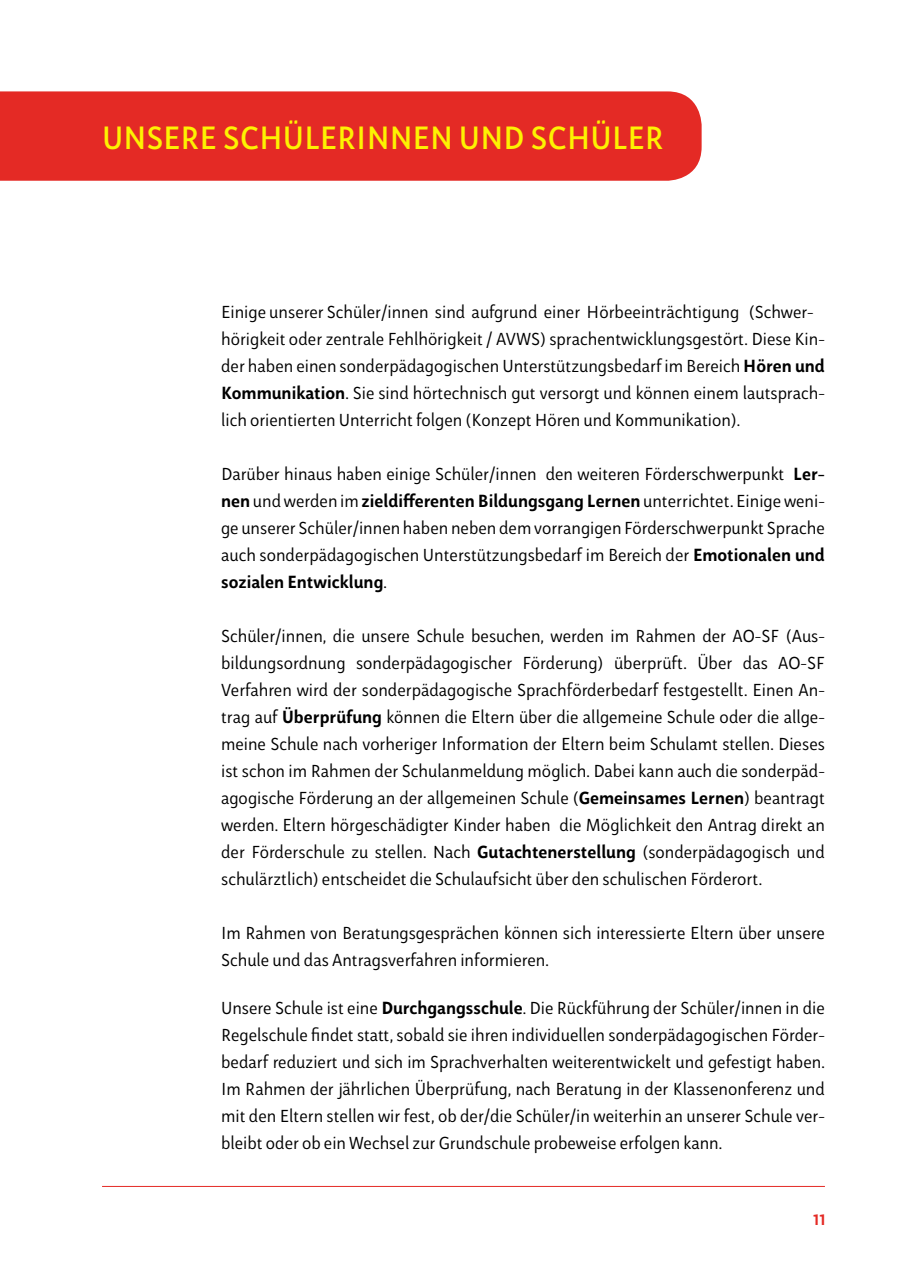
<style>
.page{position:relative;width:910px;height:1280px;background:#fff}
.page>*{position:absolute;margin:0;border:0;box-sizing:border-box;transform-origin:0 0}
.t1{font:33px "Aromo";color:#fdf202}
.t2{font:21px "Aromo";color:#e42a25}
.t3{font:300 18px/27px "Aromo";color:#000}
.t4{font:700 17.7px "Aromo";color:#000}
.s1{font-weight:700;font-size:17.7px}
.s2{font-weight:300;font-size:18px}
</style>
<div class="page">
<hr style="left:102px;top:1186px;width:723px;height:1px;background:#e42a25">
<div style="left:0;top:91px;width:702px;height:90px;background:#e42a25"></div>
<h1 class="t1" style="left:102px;top:117px;width:563px">UNSERE SCHÜLERINNEN UND SCHÜLER</h1>
<p class="t3" style="left:221px;top:298px;width:605px">Einige unserer Schüler/innen sind aufgrund einer Hörbeeinträchtigung (Schwer&shy;hörigkeit oder zentrale Fehlhörigkeit / AVWS) sprachentwicklungsgestört. Diese Kin&shy;der haben einen sonderpädagogischen Unterstützungsbedarf im Bereich <span class="s1">Hören und Kommunikation</span>. Sie sind hörtechnisch gut versorgt und können einem lautsprach&shy;lich orientierten Unterricht folgen (Konzept Hören und Kommunikation).</p>
<p class="t3" style="left:221px;top:460px;width:605px">Darüber hinaus haben einige Schüler/innen den weiteren Förderschwerpunkt <span class="s1">Ler-</span></p>
<p class="t4" style="left:221px;top:488px;width:605px">nen <span class="s2">und werden im</span> zieldifferenten Bildungsgang Lernen <span class="s2">unterrichtet. Einige weni-</span></p>
<p class="t3" style="left:221px;top:514px;width:605px">ge unserer Schüler/innen haben neben dem vorrangigen Förderschwerpunkt Sprache auch sonderpädagogischen Unterstützungsbedarf im Bereich der <span class="s1">Emotionalen und</span></p>
<p class="t4" style="left:221px;top:569px;width:166px">sozialen Entwicklung<span class="s2">.</span></p>
<p class="t3" style="left:221px;top:622px;width:605px;text-align:justify">Schüler/innen, die unsere Schule besuchen, werden im Rahmen der AO-SF (Aus&shy;bildungsordnung sonderpädagogischer Förderung) überprüft. Über das AO-SF Verfahren wird der sonderpädagogische Sprachförderbedarf festgestellt. Einen An&shy;trag auf <span class="s1">Überprüfung</span> können die Eltern über die allgemeine Schule oder die allge&shy;meine Schule nach vorheriger Information der Eltern beim Schulamt stellen. Dieses ist schon im Rahmen der Schulanmeldung möglich. Dabei kann auch die sonderpäd&shy;agogische Förderung an der allgemeinen Schule (<span class="s1">Gemeinsames Lernen</span>) beantragt werden. Eltern hörgeschädigter Kinder haben die Möglichkeit den Antrag direkt an der Förderschule zu stellen. Nach <span class="s1">Gutachtenerstellung</span> (sonderpädagogisch und schulärztlich) entscheidet die Schulaufsicht über den schulischen Förderort.</p>
<p class="t3" style="left:221px;top:919px;width:605px">Im Rahmen von Beratungsgesprächen können sich interessierte Eltern über unsere<br>Schule und das Antragsverfahren informieren.</p>
<p class="t3" style="left:221px;top:994px;width:605px;text-align:justify">Unsere Schule ist eine <span class="s1">Durchgangsschule</span>. Die Rückführung der Schüler/innen in die Regelschule findet statt, sobald sie ihren individuellen sonderpädagogischen Förder&shy;bedarf reduziert und sich im Sprachverhalten weiterentwickelt und gefestigt haben.<br>Im Rahmen der jährlichen Überprüfung, nach Beratung in der Klassenonferenz und mit den Eltern stellen wir fest, ob der/die Schüler/in weiterhin an unserer Schule ver&shy;bleibt oder ob ein Wechsel zur Grundschule probeweise erfolgen kann.</p>
<p class="t2" style="left:813px;top:1204px;width:14px">11</p>
</div>
